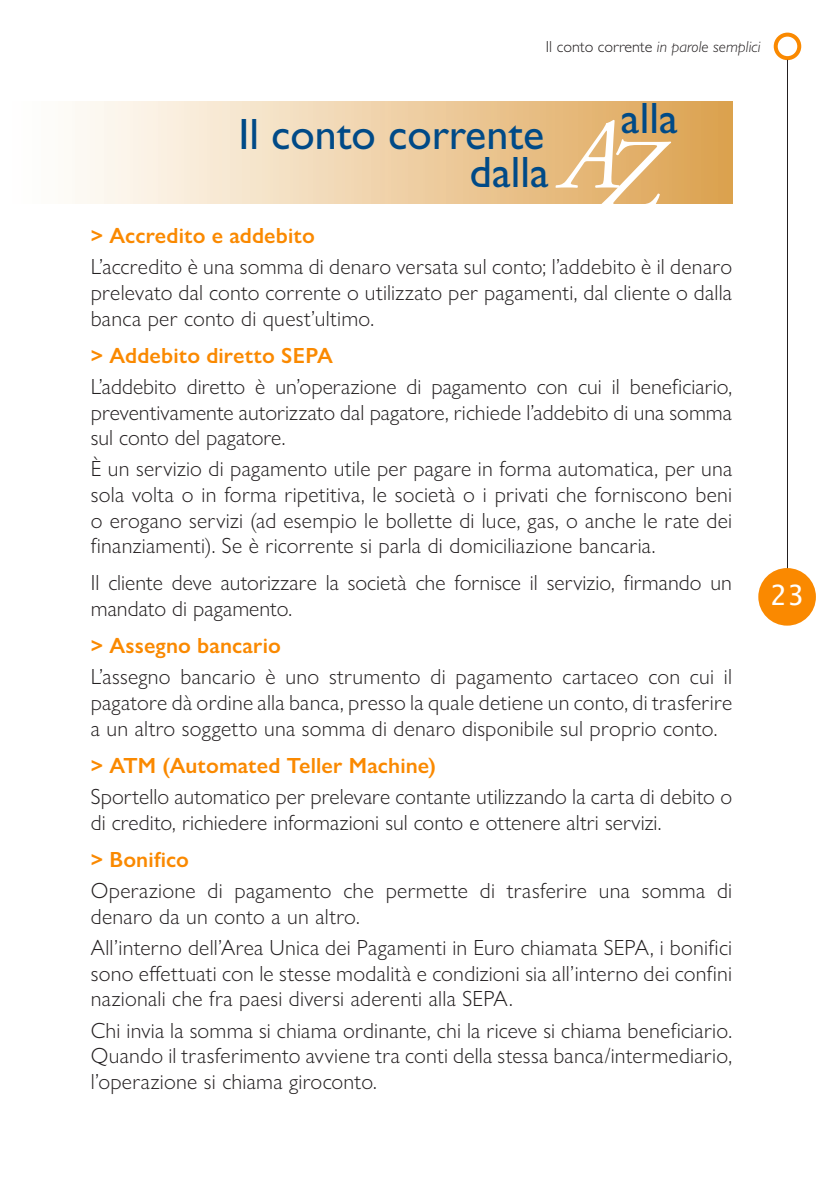
<style>
.page{position:relative;width:840px;height:1191px;background:#fff}
.page>*{position:absolute;margin:0;border:0;box-sizing:border-box;transform-origin:0 0}
.t1{font:italic 100px "Adobe Garamond Pro";color:#fff}
.TITOLO_SEZIONE{font:44px "Gill Sans Std";color:#004a87}
.t2{font:28px "Lucida Console";color:#fff}
.PARAGRAFO{font:300 22px/25.6px "Gill Sans Nova";letter-spacing:.01em;color:#231f20;text-align:justify}
.TITOLETTO_PARAGRAFO{font:600 22px "Gill Sans Nova";letter-spacing:.005em;color:#fa8900}
.t3{font:italic 300 16px "Gill Sans Std";color:#231f20}
.s1{font-style:normal}
</style>
<div class="page">
<div style="left:773px;top:33px;width:27px;height:27px;border:4px solid #fa8900;border-radius:50%"></div>
<hr style="left:786px;top:60px;width:1px;height:510px;background:#231f20">
<div style="left:759px;top:570px;width:54px;height:53px;background:#fa8900;border-radius:50%"></div>
<div style="left:757px;top:568px;width:58px;height:57px;border:4px solid #fa8900;border-radius:50%"></div>
<div style="left:0;top:102px;width:731px;height:102px;background:linear-gradient(to right,#fff,#dda352)"></div>
<p class="t3" style="left:545px;top:38px;width:216px"><span class="s1">Il conto corrente</span> in parole semplici</p>
<p class="TITOLO_SEZIONE" style="left:620px;top:93px;width:58px">alla</p>
<p class="t1" style="left:600px;top:116px;width:62px">Z</p>
<p class="TITOLO_SEZIONE" style="left:238px;top:109px;width:307px">Il conto corrente</p>
<p class="TITOLO_SEZIONE" style="left:469px;top:147px;width:81px">dalla</p>
<p class="t1" style="left:561px;top:96px;width:61px">A</p>
<p class="TITOLETTO_PARAGRAFO" style="left:91px;top:222px;width:225px">&gt; Accredito e addebito</p>
<p class="PARAGRAFO" style="left:91px;top:254px;width:642px">L’accredito è una somma di denaro versata sul conto; l’addebito è il denaro prelevato dal conto corrente o utilizzato per pagamenti, dal cliente o dalla banca per conto di quest’ultimo.</p>
<p class="TITOLETTO_PARAGRAFO" style="left:91px;top:341px;width:243px">&gt; Addebito diretto SEPA</p>
<p class="PARAGRAFO" style="left:91px;top:373px;width:642px">L’addebito diretto è un’operazione di pagamento con cui il beneficiario, preventivamente autorizzato dal pagatore, richiede l’addebito di una somma sul conto del pagatore.</p>
<p class="PARAGRAFO" style="left:91px;top:456px;width:642px">È un servizio di pagamento utile per pagare in forma automatica, per una sola volta o in forma ripetitiva, le società o i privati che forniscono beni o erogano servizi (ad esempio le bollette di luce, gas, o anche le rate dei finanziamenti). Se è ricorrente si parla di domiciliazione bancaria.</p>
<p class="PARAGRAFO" style="left:91px;top:570px;width:642px">Il cliente deve autorizzare la società che fornisce il servizio, firmando un mandato di pagamento.</p>
<p class="TITOLETTO_PARAGRAFO" style="left:91px;top:632px;width:191px">&gt; Assegno bancario</p>
<p class="PARAGRAFO" style="left:91px;top:664px;width:642px">L’assegno bancario è uno strumento di pagamento cartaceo con cui il pagatore dà ordine alla banca, presso la quale detiene un conto, di trasferire a un altro soggetto una somma di denaro disponibile sul proprio conto.</p>
<p class="TITOLETTO_PARAGRAFO" style="left:91px;top:751px;width:346px">&gt; ATM (Automated Teller Machine)</p>
<p class="PARAGRAFO" style="left:91px;top:783px;width:642px">Sportello automatico per prelevare contante utilizzando la carta di debito o di credito, richiedere informazioni sul conto e ottenere altri servizi.</p>
<p class="TITOLETTO_PARAGRAFO" style="left:91px;top:845px;width:100px">&gt; Bonifico</p>
<p class="PARAGRAFO" style="left:91px;top:877px;width:642px">Operazione di pagamento che permette di trasferire una somma di denaro da un conto a un altro.</p>
<p class="PARAGRAFO" style="left:91px;top:934px;width:642px">All’interno dell’Area Unica dei Pagamenti in Euro chiamata SEPA, i bonifici sono effettuati con le stesse modalità e condizioni sia all’interno dei confini nazionali che fra paesi diversi aderenti alla SEPA.</p>
<p class="PARAGRAFO" style="left:91px;top:1017px;width:642px">Chi invia la somma si chiama ordinante, chi la riceve si chiama beneficiario.<br>Quando il trasferimento avviene tra conti della stessa banca/intermediario, l’operazione si chiama giroconto.</p>
<p class="t2" style="left:769px;top:583px;width:35px">23</p>
</div>
